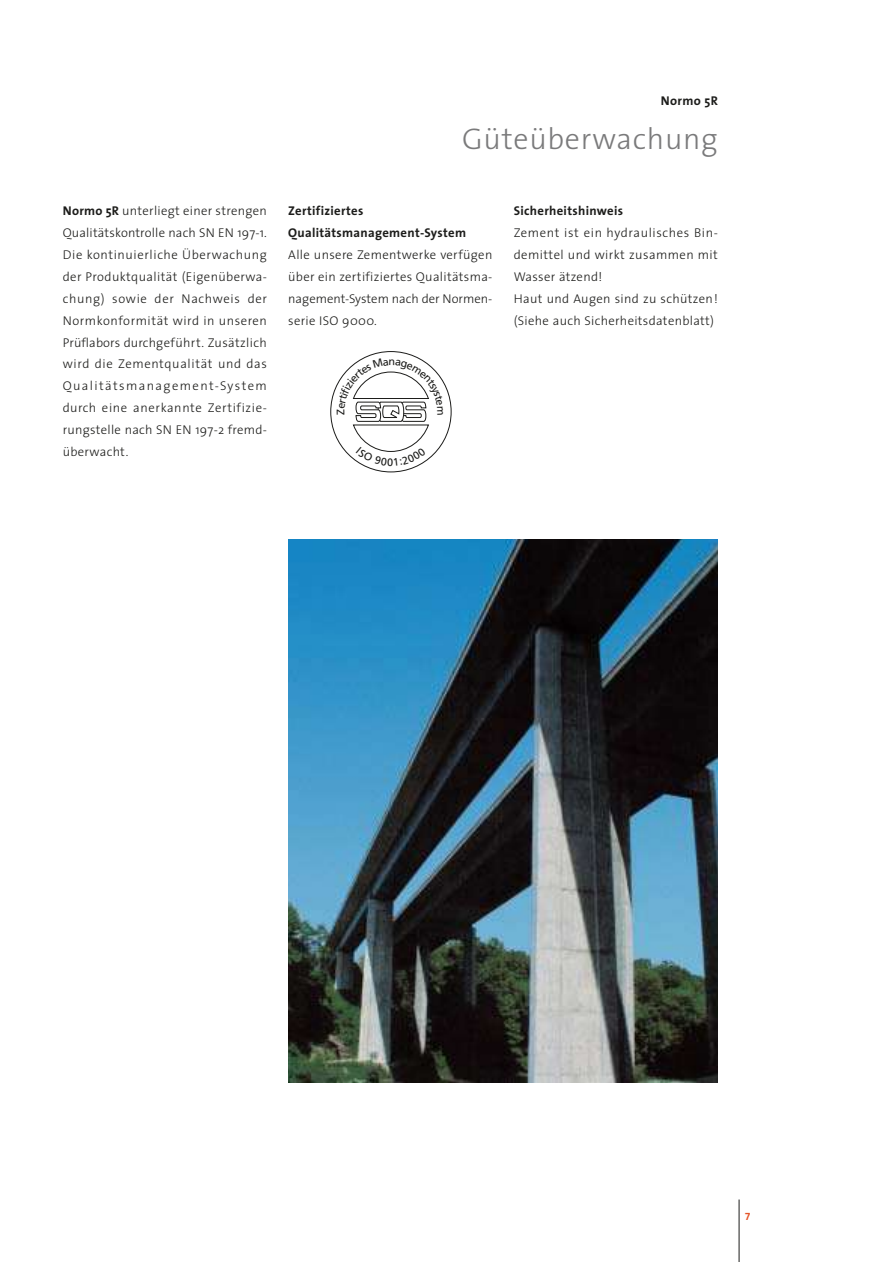
<style>
.page{position:relative;width:893px;height:1262px;background:#fff}
.page>*{position:absolute;margin:0;border:0;box-sizing:border-box;transform-origin:0 0}
.t1{font:300 30px "The Sans";letter-spacing:.025em;color:#7a7a7b}
.t2{font:300 12.75px/21.9px "The Sans";letter-spacing:.025em;color:#1c1c1a;text-align:justify}
.t3{font:700 12.75px/21.9px "The Sans";letter-spacing:.025em;color:#1c1c1a}
.t4{font:10.5px "The Sans Bold Expert";color:#e45529}
.s1{font-weight:700}
</style>
<div class="page">
<hr style="left:738px;top:1199px;width:1px;height:62px;background:#1c1c1a">
<img style="left:288px;top:539px;width:430px;height:543px">
<svg style="left:330px;top:351px;width:122px;height:121px"></svg>
<p class="t3" style="left:661px;top:91px;width:58px">Normo 5R</p>
<h1 class="t1" style="left:462px;top:128px;width:257px">Güteüberwachung</h1>
<p class="t2" style="left:63px;top:201px;width:206px"><span class="s1">Normo 5R</span> unterliegt einer strengen Qualitätskontrolle nach SN EN 197-1.<br>Die kontinuierliche Überwachung der Produktqualität (Eigenüberwa&shy;chung) sowie der Nachweis der Normkonformität wird in unseren Prüflabors durchgeführt. Zusätzlich wird die Zementqualität und das Qualitätsmanagement-System durch eine anerkannte Zertifizie&shy;rungstelle nach SN EN 197-2 fremd&shy;überwacht.</p>
<p class="t3" style="left:288px;top:201px;width:179px">Zertifiziertes<br>Qualitätsmanagement-System</p>
<p class="t2" style="left:288px;top:245px;width:206px">Alle unsere Zementwerke verfügen über ein zertifiziertes Qualitätsma&shy;nagement-System nach der Normen&shy;serie ISO 9000.</p>
<p class="t3" style="left:513px;top:201px;width:111px">Sicherheitshinweis</p>
<p class="t2" style="left:513px;top:223px;width:206px;text-align:left">Zement ist ein hydraulisches Bin&shy;demittel und wirkt zusammen mit<br>Wasser ätzend!<br>Haut und Augen sind zu schützen! (Siehe auch Sicherheitsdatenblatt)</p>
<p class="t4" style="left:744px;top:1210px;width:7px">7</p>
</div>
